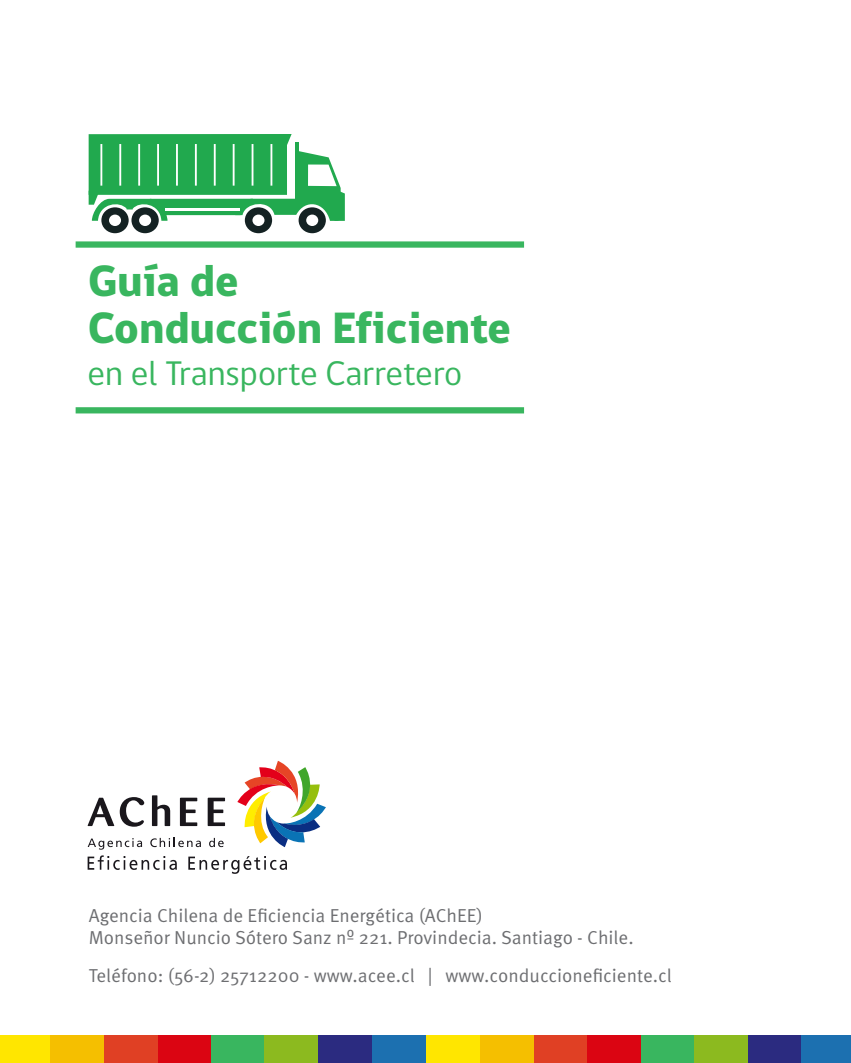
<style>
.page{position:relative;width:851px;height:1063px;background:#fff}
.page>*{position:absolute;margin:0;border:0;box-sizing:border-box;transform-origin:0 0}
.t1{font:800 45px/47.5px "gob CL";color:#39b65f}
.t2{font:35px "gob CL";color:#39b65f}
.t3{font:18.75px/22.5px "Meta Pro";color:#6d6e71}
</style>
<div class="page">
<div style="left:104px;top:1035px;width:53px;height:28px;background:#e04024"></div>
<div style="left:157px;top:1035px;width:54px;height:28px;background:#db0512"></div>
<div style="left:0;top:1035px;width:50px;height:28px;background:#ffe600"></div>
<div style="left:50px;top:1035px;width:54px;height:28px;background:#f5bf00"></div>
<div style="left:211px;top:1035px;width:54px;height:28px;background:#39b65f"></div>
<div style="left:318px;top:1035px;width:54px;height:28px;background:#2b2b80"></div>
<div style="left:264px;top:1035px;width:54px;height:28px;background:#8cba1f"></div>
<div style="left:372px;top:1035px;width:54px;height:28px;background:#1c70b0"></div>
<div style="left:533px;top:1035px;width:54px;height:28px;background:#e04024"></div>
<div style="left:587px;top:1035px;width:54px;height:28px;background:#db0512"></div>
<div style="left:426px;top:1035px;width:53px;height:28px;background:#ffe600"></div>
<div style="left:479px;top:1035px;width:54px;height:28px;background:#f5bf00"></div>
<div style="left:640px;top:1035px;width:54px;height:28px;background:#39b65f"></div>
<div style="left:747px;top:1035px;width:54px;height:28px;background:#2b2b80"></div>
<div style="left:694px;top:1035px;width:54px;height:28px;background:#8cba1f"></div>
<div style="left:801px;top:1035px;width:49px;height:28px;background:#1c70b0"></div>
<svg style="left:88px;top:761px;width:238px;height:113px"></svg>
<div style="left:76px;top:241px;width:448px;height:7px;background:#39b65f"></div>
<div style="left:76px;top:407px;width:448px;height:6px;background:#39b65f"></div>
<div style="left:131px;top:207px;width:28px;height:26px;background:#142223;border-radius:50%"></div>
<div style="left:101px;top:207px;width:28px;height:26px;background:#142223;border-radius:50%"></div>
<div style="left:298px;top:207px;width:28px;height:26px;background:#142223;border-radius:50%"></div>
<div style="left:245px;top:207px;width:27px;height:26px;background:#142223;border-radius:50%"></div>
<svg style="left:89px;top:134px;width:256px;height:87px"></svg>
<div style="left:109px;top:215px;width:12px;height:11px;background:#fff;border-radius:50%"></div>
<div style="left:139px;top:215px;width:12px;height:11px;background:#fff;border-radius:50%"></div>
<div style="left:252px;top:215px;width:12px;height:11px;background:#fff;border-radius:50%"></div>
<div style="left:306px;top:215px;width:12px;height:11px;background:#fff;border-radius:50%"></div>
<hr style="left:295px;top:142px;width:3px;height:63px;background:#21a94e">
<hr style="left:100px;top:144px;width:2px;height:42px;background:#fff">
<hr style="left:119px;top:144px;width:2px;height:42px;background:#fff">
<hr style="left:138px;top:144px;width:2px;height:42px;background:#fff">
<hr style="left:157px;top:144px;width:2px;height:42px;background:#fff">
<hr style="left:176px;top:144px;width:2px;height:42px;background:#fff">
<hr style="left:195px;top:144px;width:2px;height:42px;background:#fff">
<hr style="left:214px;top:144px;width:2px;height:42px;background:#fff">
<hr style="left:233px;top:144px;width:1px;height:42px;background:#fff">
<hr style="left:251px;top:144px;width:2px;height:42px;background:#fff">
<hr style="left:270px;top:144px;width:2px;height:42px;background:#fff">
<hr style="left:165px;top:208px;width:75px;height:3px;background:#fff">
<h1 class="t1" style="left:88px;top:258px;width:424px">Guía de<br>Conducción Eficiente</h1>
<h2 class="t2" style="left:88px;top:349px;width:376px">en el Transporte Carretero</h2>
<p class="t3" style="left:89px;top:905px;width:546px">Agencia Chilena de Eficiencia Energética (AChEE)<br>Monseñor Nuncio Sótero Sanz nº 221. Provindecia. Santiago - Chile.</p>
<p class="t3" style="left:89px;top:965px;width:584px">Teléfono: (56-2) 25712200 - www.acee.cl | www.conduccioneficiente.cl</p>
</div>
